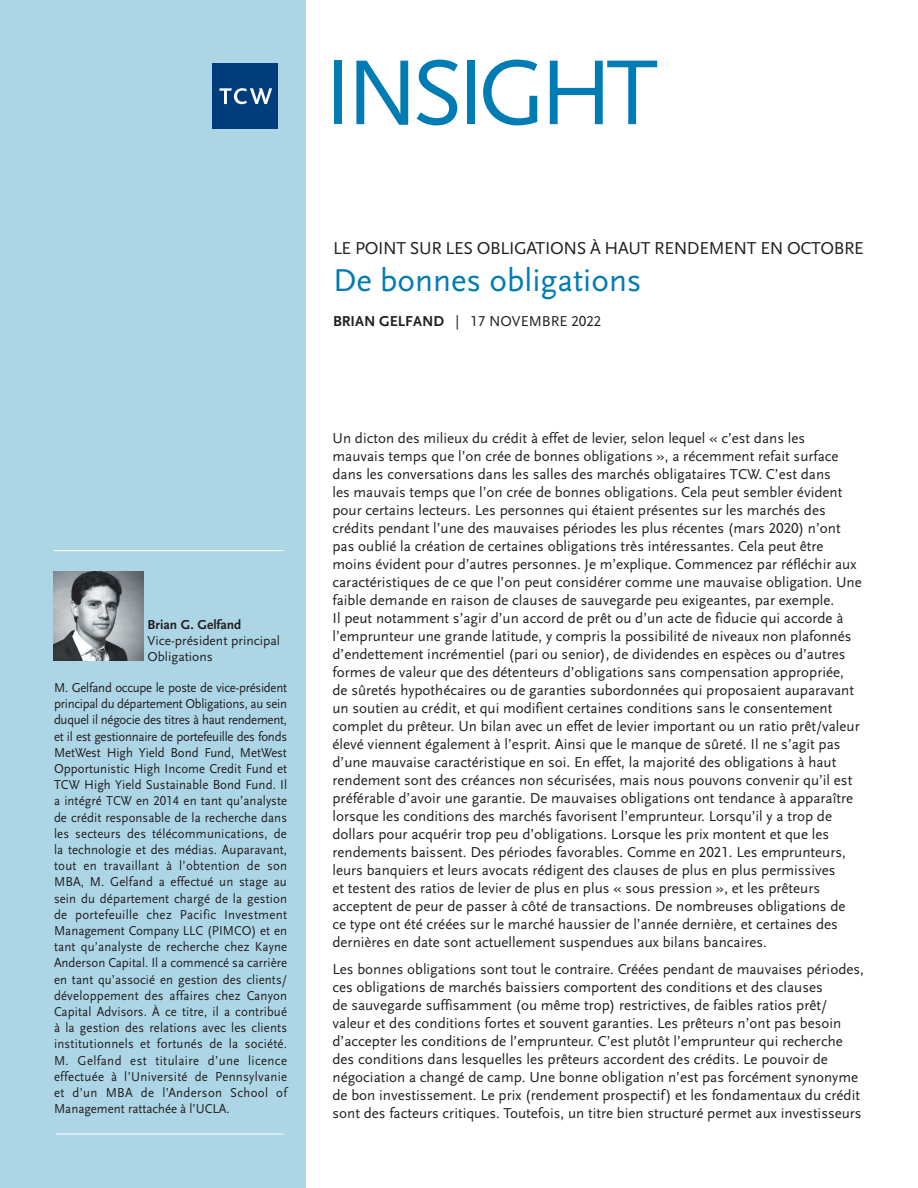
<style>
.page{position:relative;width:918px;height:1188px;background:#fff}
.page>*{position:absolute;margin:0;border:0;box-sizing:border-box;transform-origin:0 0}
.t1{font:96.3px "Scala Sans Regular LF";letter-spacing:-.07em;color:#007cb4}
.t2{font:33px "Scala Sans Regular LF";color:#007cb4}
.t3{font:18px "Scala Sans Regular LF";letter-spacing:-.02em;color:#231f20}
.t4{font:15px/18px "Scala Sans Regular LF";color:#231f20}
.B4{font:13.5px/16.2px "Scala Sans Regular LF";letter-spacing:.01em;color:#231f20;text-align:justify;scale:.95 1}
.Bio_text{font:13.5px "Scala Sans Regular LF";color:#231f20}
.Bio_text-2{font:13.5px "Scala Sans Bold LF";color:#231f20}
.s1{font-family:"Scala Sans Bold LF"}
</style>
<div class="page">
<div style="left:0;top:0;width:306px;height:1188px;background:#acd6e6"></div>
<div style="left:213px;top:64px;width:65px;height:65px;background:#013d7d"></div>
<svg style="left:219px;top:88px;width:53px;height:16px"></svg>
<img style="left:54px;top:571px;width:90px;height:90px">
<hr style="left:56px;top:1134px;width:228px;height:1px;background:#fff">
<hr style="left:54px;top:550px;width:230px;height:1px;background:#fff">
<p class="t1" style="left:324px;top:41px;width:336px">INSIGHT</p>
<p class="Bio_text-2" style="left:148px;top:617px;width:95px">Brian G. Gelfand</p>
<p class="Bio_text" style="left:148px;top:633px;width:134px">Vice-président principal</p>
<p class="Bio_text" style="left:148px;top:650px;width:67px">Obligations</p>
<p class="B4" style="left:54px;top:680px;width:247px">M. Gelfand occupe le poste de vice-président principal du département Obligations, au sein duquel il négocie des titres à haut rendement, et il est gestionnaire de portefeuille des fonds MetWest High Yield Bond Fund, MetWest Opportunistic High Income Credit Fund et TCW High Yield Sustainable Bond Fund. Il a intégré TCW en 2014 en tant qu’analyste de crédit responsable de la recherche dans les secteurs des télécommunications, de la technologie et des médias. Auparavant, tout en travaillant à l’obtention de son MBA, M. Gelfand a effectué un stage au sein du département chargé de la gestion de portefeuille chez Pacific Investment Management Company LLC (PIMCO) et en tant qu’analyste de recherche chez Kayne Anderson Capital. Il a commencé sa carrière en tant qu’associé en gestion des clients/ développement des affaires chez Canyon Capital Advisors. À ce titre, il a contribué à la gestion des relations avec les clients institutionnels et fortunés de la société.<br>M. Gelfand est titulaire d’une licence effectuée à l’Université de Pennsylvanie et d’un MBA de l’Anderson School of Management rattachée à l’UCLA.</p>
<p class="t3" style="left:333px;top:238px;width:532px">LE POINT SUR LES OBLIGATIONS À HAUT RENDEMENT EN OCTOBRE</p>
<p class="t2" style="left:333px;top:263px;width:310px">De bonnes obligations</p>
<p class="t4" style="left:333px;top:312px;width:270px"><span class="s1">BRIAN GELFAND</span> | 17 NOVEMBRE 2022</p>
<p class="t4" style="left:333px;top:429px;width:531px">Un dicton des milieux du crédit à effet de levier, selon lequel « c’est dans les<br>mauvais temps que l’on crée de bonnes obligations », a récemment refait surface dans les conversations dans les salles des marchés obligataires TCW. C’est dans<br>les mauvais temps que l’on crée de bonnes obligations. Cela peut sembler évident pour certains lecteurs. Les personnes qui étaient présentes sur les marchés des crédits pendant l’une des mauvaises périodes les plus récentes (mars 2020) n’ont pas oublié la création de certaines obligations très intéressantes. Cela peut être moins évident pour d’autres personnes. Je m’explique. Commencez par réfléchir aux caractéristiques de ce que l’on peut considérer comme une mauvaise obligation. Une faible demande en raison de clauses de sauvegarde peu exigeantes, par exemple.<br>Il peut notamment s’agir d’un accord de prêt ou d’un acte de fiducie qui accorde à l’emprunteur une grande latitude, y compris la possibilité de niveaux non plafonnés d’endettement incrémentiel (pari ou senior), de dividendes en espèces ou d’autres formes de valeur que des détenteurs d’obligations sans compensation appropriée, de sûretés hypothécaires ou de garanties subordonnées qui proposaient auparavant un soutien au crédit, et qui modifient certaines conditions sans le consentement complet du prêteur. Un bilan avec un effet de levier important ou un ratio prêt/valeur élevé viennent également à l’esprit. Ainsi que le manque de sûreté. Il ne s’agit pas d’une mauvaise caractéristique en soi. En effet, la majorité des obligations à haut rendement sont des créances non sécurisées, mais nous pouvons convenir qu’il est préférable d’avoir une garantie. De mauvaises obligations ont tendance à apparaître lorsque les conditions des marchés favorisent l’emprunteur. Lorsqu’il y a trop de dollars pour acquérir trop peu d’obligations. Lorsque les prix montent et que les rendements baissent. Des périodes favorables. Comme en 2021. Les emprunteurs, leurs banquiers et leurs avocats rédigent des clauses de plus en plus permissives<br>et testent des ratios de levier de plus en plus « sous pression », et les prêteurs acceptent de peur de passer à côté de transactions. De nombreuses obligations de ce type ont été créées sur le marché haussier de l’année dernière, et certaines des dernières en date sont actuellement suspendues aux bilans bancaires.</p>
<p class="t4" style="left:333px;top:960px;width:533px">Les bonnes obligations sont tout le contraire. Créées pendant de mauvaises périodes, ces obligations de marchés baissiers comportent des conditions et des clauses<br>de sauvegarde suffisamment (ou même trop) restrictives, de faibles ratios prêt/ valeur et des conditions fortes et souvent garanties. Les prêteurs n’ont pas besoin d’accepter les conditions de l’emprunteur. C’est plutôt l’emprunteur qui recherche des conditions dans lesquelles les prêteurs accordent des crédits. Le pouvoir de négociation a changé de camp. Une bonne obligation n’est pas forcément synonyme de bon investissement. Le prix (rendement prospectif) et les fondamentaux du crédit sont des facteurs critiques. Toutefois, un titre bien structuré permet aux investisseurs</p>
</div>
